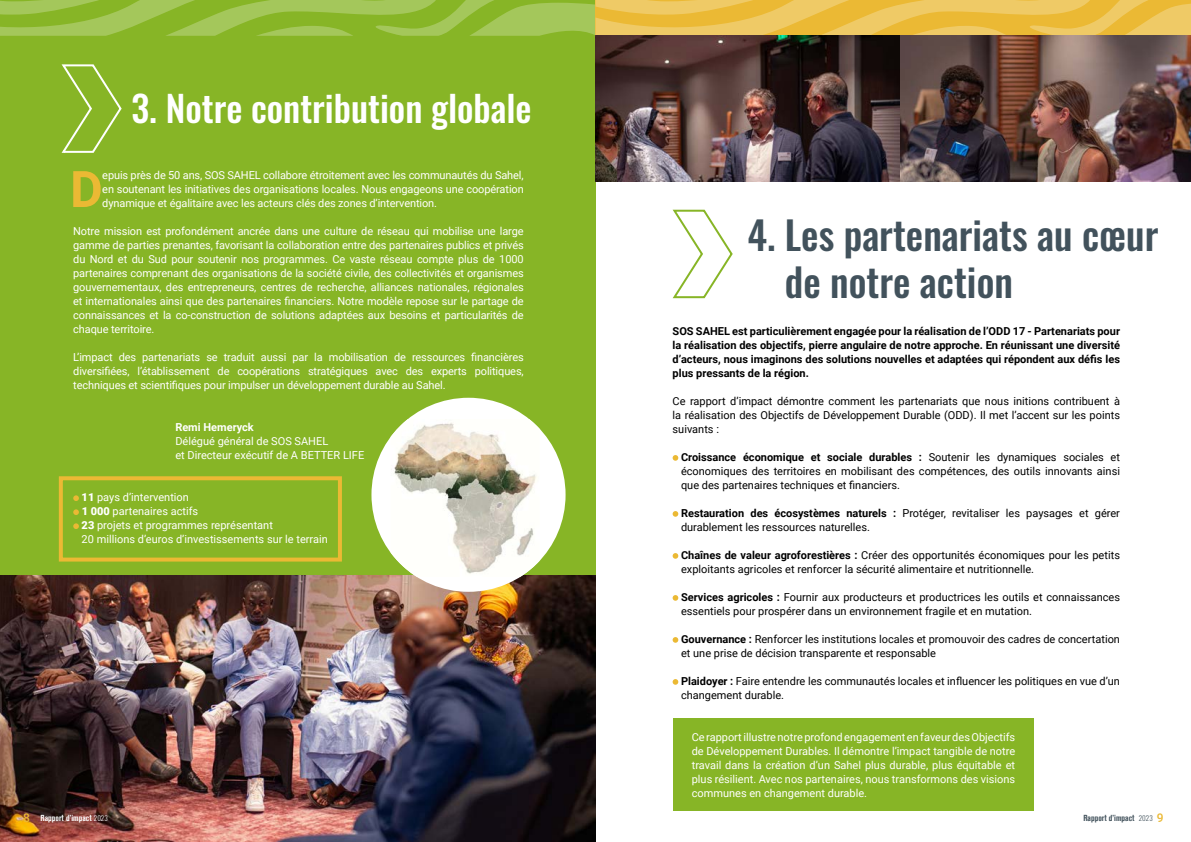
<style>
.page{position:relative;width:1191px;height:842px;background:#fff}
.page>*{position:absolute;margin:0;border:0;box-sizing:border-box;transform-origin:0 0}
.t1{font:700 50.4px "Roboto";color:#ebb934}
.t2{font:39px/46.8px "Oswald";color:#42525c}
.t3{font:36px "Oswald";color:#fff}
.t4{font:500 12px "Roboto";color:#ebb934}
.t5{font:11px/14px "Roboto";color:#fff;text-align:justify}
.t6{font:11px/14px "Roboto";color:#000}
.t7{font:700 11px/14px "Roboto";color:#000;text-align:justify}
.t8{font:700 11px "Roboto";color:#fff}
.t9{font:700 condensed 8.8px "Akzidenz Grotesk BE";color:#fff}
.t10{font:700 condensed 8.8px "Akzidenz Grotesk BE";color:#42525c}
.s1{font-weight:900}
.s2{font-weight:700}
.s3{font-family:"Oswald";font-weight:400;font-stretch:normal;font-size:7px}
</style>
<div class="page">
<div style="left:672px;top:718px;width:361px;height:93px;background:#87b526"></div>
<div style="left:0;top:0;width:595px;height:842px;background:#87b526"></div>
<svg style="left:73px;top:495px;width:6px;height:6px"></svg>
<svg style="left:73px;top:509px;width:6px;height:6px"></svg>
<svg style="left:73px;top:523px;width:6px;height:6px"></svg>
<svg style="left:0;top:0;width:595px;height:36px;fill:#a4c75b"></svg>
<img style="left:0;top:575px;width:595px;height:267px">
<svg style="left:595px;top:0;width:596px;height:36px;background:#e8be4e"></svg>
<svg style="left:672px;top:455px;width:6px;height:6px"></svg>
<svg style="left:672px;top:511px;width:6px;height:6px"></svg>
<svg style="left:672px;top:553px;width:6px;height:6px"></svg>
<svg style="left:672px;top:595px;width:6px;height:6px"></svg>
<svg style="left:672px;top:637px;width:6px;height:6px"></svg>
<svg style="left:672px;top:679px;width:6px;height:6px"></svg>
<img style="left:595px;top:36px;width:596px;height:145px">
<svg style="left:61px;top:64px;width:61px;height:89px"></svg>
<div style="left:59px;top:476px;width:283px;height:86px;border:4px solid #ebb934"></div>
<svg style="left:672px;top:209px;width:61px;height:90px"></svg>
<div style="left:371px;top:398px;width:194px;height:194px;background:#fff;border-radius:50%"></div>
<img style="left:391px;top:419px;width:148px;height:158px">
<h3 class="t3" style="left:131px;top:76px;width:402px">3. Notre contribution globale</h3>
<h1 class="t1" style="left:70px;top:154px;width:34px">D</h1>
<p class="t5" style="left:102px;top:168px;width:423px">epuis près de 50 ans, SOS SAHEL collabore étroitement avec les communautés du Sahel, en soutenant les initiatives des organisations locales. Nous engageons une coopération dynamique et égalitaire avec les acteurs clés des zones d’intervention.</p>
<p class="t5" style="left:73px;top:224px;width:452px">Notre mission est profondément ancrée dans une culture de réseau qui mobilise une large gamme de parties prenantes, favorisant la collaboration entre des partenaires publics et privés du Nord et du Sud pour soutenir nos programmes. Ce vaste réseau compte plus de 1000 partenaires comprenant des organisations de la société civile, des collectivités et organismes gouvernementaux, des entrepreneurs, centres de recherche, alliances nationales, régionales et internationales ainsi que des partenaires financiers. Notre modèle repose sur le partage de connaissances et la co-construction de solutions adaptées aux besoins et particularités de chaque territoire.</p>
<p class="t5" style="left:73px;top:350px;width:452px">L’impact des partenariats se traduit aussi par la mobilisation de ressources financières diversifiées, l’établissement de coopérations stratégiques avec des experts politiques, techniques et scientifiques pour impulser un développement durable au Sahel.</p>
<p class="t8" style="left:175px;top:419px;width:80px">Remi Hemeryck</p>
<p class="t5" style="left:175px;top:434px;width:190px">Délégué général de SOS SAHEL<br>et Directeur exécutif de A BETTER LIFE</p>
<p class="t5" style="left:82px;top:490px;width:248px;text-align:left"><span class="s1">11</span> pays d’intervention<br><span class="s1">1 000</span> partenaires actifs<br><span class="s1">23</span> projets et programmes représentant<br>20 millions d’euros d’investissements sur le terrain</p>
<h2 class="t2" style="left:785px;top:208px;width:375px;text-indent:-38px">4. Les partenariats au cœur de notre action</h2>
<p class="t7" style="left:672px;top:323px;width:449px">SOS SAHEL est particulièrement engagée pour la réalisation de l’ODD 17 - Partenariats pour la réalisation des objectifs, pierre angulaire de notre approche. En réunissant une diversité d’acteurs, nous imaginons des solutions nouvelles et adaptées qui répondent aux défis les plus pressants de la région.</p>
<p class="t6" style="left:672px;top:393px;width:449px;text-align:justify">Ce rapport d’impact démontre comment les partenariats que nous initions contribuent à la réalisation des Objectifs de Développement Durable (ODD). Il met l’accent sur les points suivants :</p>
<p class="t6" style="left:681px;top:449px;width:440px;text-align:justify"><span class="s2">Croissance économique et sociale durables :</span> Soutenir les dynamiques sociales et économiques des territoires en mobilisant des compétences, des outils innovants ainsi que des partenaires techniques et financiers.</p>
<p class="t6" style="left:681px;top:505px;width:440px"><span class="s2">Restauration des écosystèmes naturels :</span> Protéger, revitaliser les paysages et gérer durablement les ressources naturelles.</p>
<p class="t6" style="left:681px;top:547px;width:440px"><span class="s2">Chaînes de valeur agroforestières :</span> Créer des opportunités économiques pour les petits exploitants agricoles et renforcer la sécurité alimentaire et nutritionnelle.</p>
<p class="t6" style="left:681px;top:589px;width:440px"><span class="s2">Services agricoles :</span> Fournir aux producteurs et productrices les outils et connaissances essentiels pour prospérer dans un environnement fragile et en mutation.</p>
<p class="t6" style="left:681px;top:631px;width:440px"><span class="s2">Gouvernance :</span> Renforcer les institutions locales et promouvoir des cadres de concertation et une prise de décision transparente et responsable</p>
<p class="t6" style="left:681px;top:673px;width:440px"><span class="s2">Plaidoyer :</span> Faire entendre les communautés locales et influencer les politiques en vue d’un changement durable.</p>
<p class="t4" style="left:23px;top:809px;width:8px">8</p>
<p class="t5" style="left:692px;top:729px;width:325px">Ce rapport illustre notre profond engagement en faveur des Objectifs de Développement Durables. Il démontre l’impact tangible de notre travail dans la création d’un Sahel plus durable, plus équitable et plus résilient. Avec nos partenaires, nous transformons des visions communes en changement durable.</p>
<p class="t4" style="left:1157px;top:809px;width:8px">9</p>
<p class="t9" style="left:41px;top:813px;width:69px">Rapport d’impact <span class="s3">2023</span></p>
<p class="t10" style="left:1083px;top:812px;width:71px">Rapport d’impact <span class="s3">2023</span></p>
</div>
